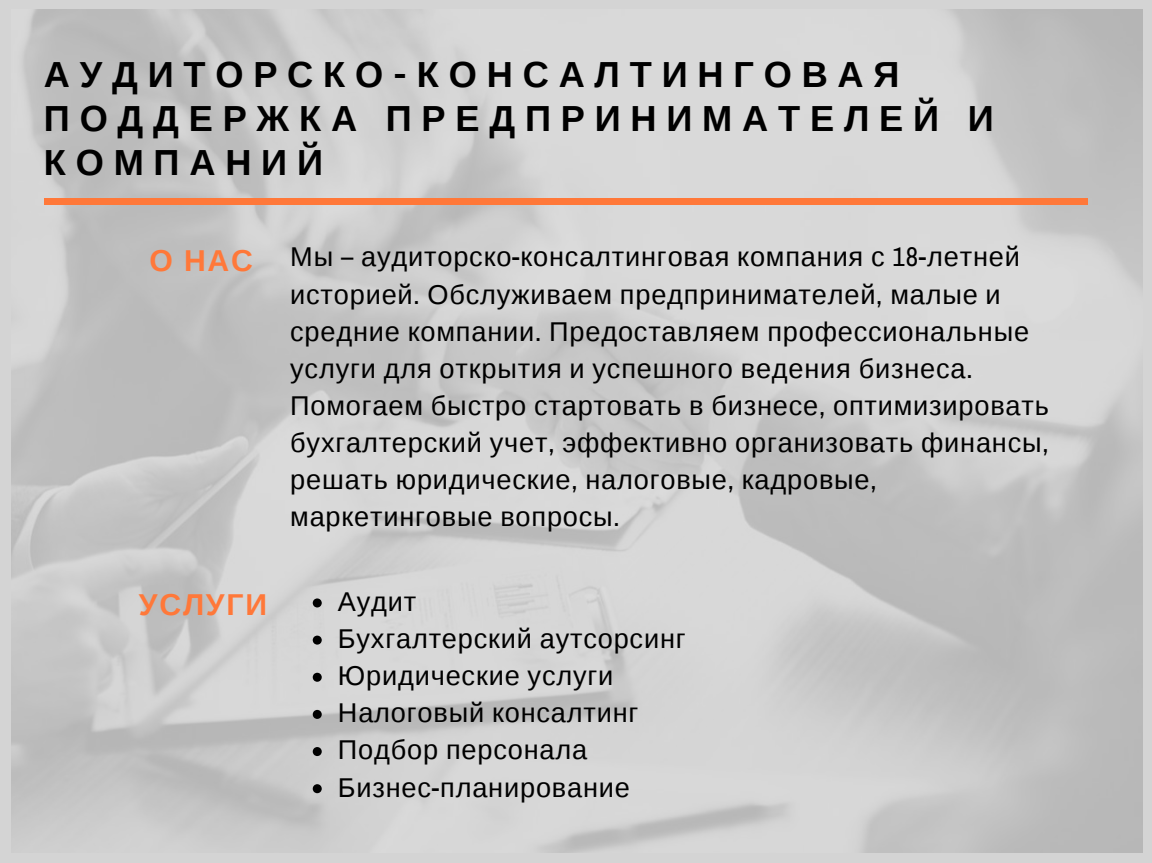
<style>
.page{position:relative;width:1152px;height:863px;background:#fff}
.page>*{position:absolute;margin:0;border:0;box-sizing:border-box;transform-origin:0 0}
.t1{font:700 36.3px/43.8px "Liberation Sans";letter-spacing:.27em;color:#000}
.t2{font:700 30.15px "Liberation Sans";letter-spacing:.06em;color:#ff7839}
.t3{font:27.15px/37.2px "Liberation Sans";letter-spacing:.03em;color:#000}
.s1{font-family:"Roboto"}
.s2{font-weight:700;font-size:30.15px;color:#ff7839}
.s3{font-family:"Archivo Narrow"}
</style>
<div class="page">
<div style="left:0;top:0;width:1152px;height:862px;background:#d4d4d4"></div>
<img style="left:11px;top:10px;width:1132px;height:842px">
<div style="left:44px;top:198px;width:1044px;height:6px;background:#ff7839"></div>
<svg style="left:313px;top:598px;width:9px;height:9px"></svg>
<svg style="left:313px;top:635px;width:9px;height:9px"></svg>
<svg style="left:313px;top:672px;width:9px;height:9px"></svg>
<svg style="left:313px;top:710px;width:9px;height:8px"></svg>
<svg style="left:313px;top:747px;width:9px;height:9px"></svg>
<svg style="left:313px;top:784px;width:9px;height:9px"></svg>
<h1 class="t1" style="left:44px;top:52px;width:951px">АУДИТОРСКО<span class="s1">-</span>КОНСАЛТИНГОВАЯ<br>ПОДДЕРЖКА ПРЕДПРИНИМАТЕЛЕЙ И<br>КОМПАНИЙ</h1>
<p class="t3" style="left:290px;top:238px;width:760px;text-indent:-141px"><span class="s2">О НАС</span> Мы <span class="s3">–</span> аудиторско<span class="s3">-</span>консалтинговая компания с <span class="s3">18-</span>летней историей<span class="s3">.</span> Обслуживаем предпринимателей<span class="s3">,</span> малые и средние компании<span class="s3">.</span> Предоставляем профессиональные услуги для открытия и успешного ведения бизнеса<span class="s3">.<br></span>Помогаем быстро стартовать в бизнесе<span class="s3">,</span> оптимизировать бухгалтерский учет<span class="s3">,</span> эффективно организовать финансы<span class="s3">, </span>решать юридические<span class="s3">,</span> налоговые<span class="s3">,</span> кадровые<span class="s3">, </span>маркетинговые вопросы<span class="s3">.</span></p>
<p class="t2" style="left:139px;top:588px;width:130px">УСЛУГИ</p>
<p class="t3" style="left:338px;top:582px;width:349px">Аудит<br>Бухгалтерский аутсорсинг<br>Юридические услуги<br>Налоговый консалтинг<br>Подбор персонала<br>Бизнес<span class="s3">-</span>планирование</p>
</div>
